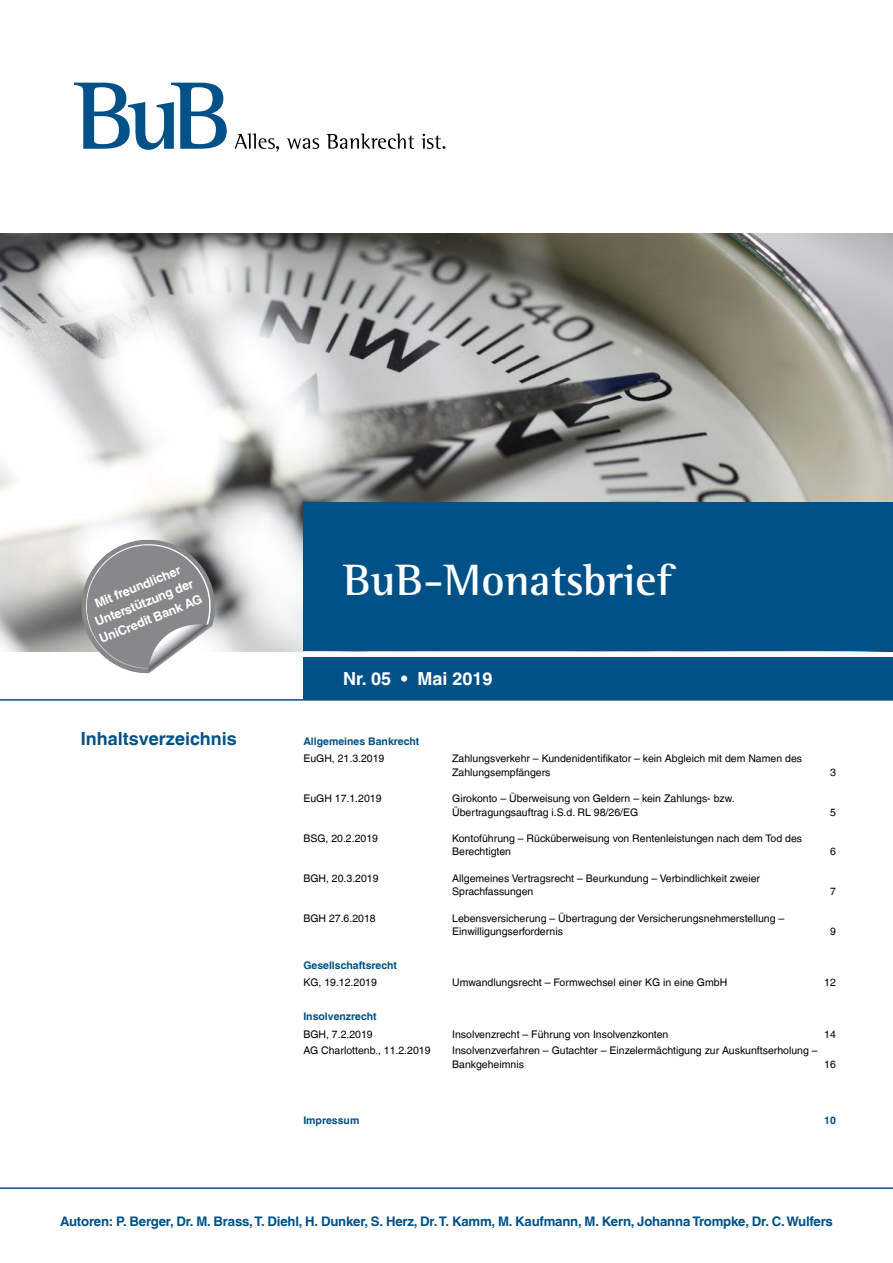
<style>
.page{position:relative;width:893px;height:1263px;background:#fff}
.page>*{position:absolute;margin:0;border:0;box-sizing:border-box;transform-origin:0 0}
.t1{font:700 45px "Rotis Semi Serif Pro";color:#fff}
.t2{font:700 18px "Helvetica LT";color:#005187}
.t3{font:700 18px "Helvetica LT";color:#fff}
.t4{font:700 13.2px "Helvetica LT";letter-spacing:-.015em;color:#005187}
.t5{font:700 12.6px/17.2px "Helvetica LT";color:#fff;text-align:center}
.t6{font:10.5px/13.5px "Helvetica LT";color:#000}
.t7{font:700 10.5px "Helvetica LT";color:#005187}
</style>
<div class="page">
<svg style="left:74px;top:83px;width:153px;height:67px"></svg>
<svg style="left:235px;top:133px;width:44px;height:19px"></svg>
<svg style="left:287px;top:138px;width:32px;height:11px"></svg>
<svg style="left:326px;top:133px;width:88px;height:16px"></svg>
<svg style="left:421px;top:134px;width:24px;height:15px"></svg>
<hr style="left:0;top:1187px;width:893px;height:2px;background:#005187">
<hr style="left:0;top:699px;width:893px;height:2px;background:#005187">
<img style="left:0;top:234px;width:893px;height:417px">
<div style="left:303px;top:502px;width:590px;height:149px;background:#005187"></div>
<div style="left:303px;top:657px;width:590px;height:42px;background:#005187"></div>
<svg style="left:81px;top:539px;width:135px;height:134px"></svg>
<p class="t5" style="left:84px;top:599px;width:111px;rotate:-22deg">Mit freundlicher<br>Unterstützung der<br>UniCredit Bank AG</p>
<h1 class="t1" style="left:343px;top:552px;width:331px">BuB-Monatsbrief</h1>
<h2 class="t3" style="left:343px;top:667px;width:151px">Nr. 05 • Mai 2019</h2>
<h2 class="t2" style="left:81px;top:727px;width:158px">Inhaltsverzeichnis</h2>
<p class="t7" style="left:303px;top:735px;width:118px">Allgemeines Bankrecht</p>
<p class="t6" style="left:303px;top:752px;width:83px">EuGH, 21.3.2019</p>
<p class="t6" style="left:452px;top:752px;width:351px">Zahlungsverkehr – Kundenidentifikator – kein Abgleich mit dem Namen des<br>Zahlungsempfängers</p>
<p class="t6" style="left:303px;top:792px;width:80px">EuGH 17.1.2019</p>
<p class="t6" style="left:452px;top:792px;width:284px">Girokonto – Überweisung von Geldern – kein Zahlungs- bzw.<br>Übertragungsauftrag i.S.d. RL 98/26/EG</p>
<p class="t6" style="left:303px;top:831px;width:76px">BSG, 20.2.2019</p>
<p class="t6" style="left:452px;top:831px;width:351px">Kontoführung – Rücküberweisung von Rentenleistungen nach dem Tod des<br>Berechtigten</p>
<p class="t6" style="left:303px;top:871px;width:77px">BGH, 20.3.2019</p>
<p class="t6" style="left:452px;top:871px;width:309px">Allgemeines Vertragsrecht – Beurkundung – Verbindlichkeit zweier<br>Sprachfassungen</p>
<p class="t6" style="left:303px;top:911px;width:74px">BGH 27.6.2018</p>
<p class="t6" style="left:452px;top:911px;width:334px">Lebensversicherung – Übertragung der Versicherungsnehmerstellung –<br>Einwilligungserfordernis</p>
<p class="t6" style="left:830px;top:765px;width:7px">3</p>
<p class="t6" style="left:830px;top:805px;width:7px">5</p>
<p class="t6" style="left:830px;top:845px;width:7px">6</p>
<p class="t6" style="left:830px;top:885px;width:7px">7</p>
<p class="t6" style="left:830px;top:924px;width:7px">9</p>
<p class="t7" style="left:303px;top:958px;width:95px">Gesellschaftsrecht</p>
<p class="t6" style="left:303px;top:976px;width:75px">KG, 19.12.2019</p>
<p class="t6" style="left:452px;top:976px;width:277px">Umwandlungsrecht – Formwechsel einer KG in eine GmbH</p>
<p class="t6" style="left:824px;top:976px;width:13px">12</p>
<p class="t7" style="left:303px;top:1010px;width:75px">Insolvenzrecht</p>
<p class="t6" style="left:303px;top:1027px;width:71px">BGH, 7.2.2019</p>
<p class="t6" style="left:452px;top:1027px;width:218px">Insolvenzrecht – Führung von Insolvenzkonten</p>
<p class="t6" style="left:824px;top:1027px;width:13px">14</p>
<p class="t6" style="left:303px;top:1044px;width:129px">AG Charlottenb., 11.2.2019</p>
<p class="t6" style="left:452px;top:1044px;width:367px">Insolvenzverfahren – Gutachter – Einzelermächtigung zur Auskunftserholung –<br>Bankgeheimnis</p>
<p class="t6" style="left:824px;top:1057px;width:13px">16</p>
<p class="t7" style="left:303px;top:1114px;width:58px">Impressum</p>
<p class="t7" style="left:824px;top:1114px;width:13px">10</p>
<p class="t4" style="left:60px;top:1213px;width:774px">Autoren: P. Berger, Dr. M. Brass, T. Diehl, H. Dunker, S. Herz, Dr. T. Kamm, M. Kaufmann, M. Kern, Johanna Trompke, Dr. C. Wulfers</p>
</div>
